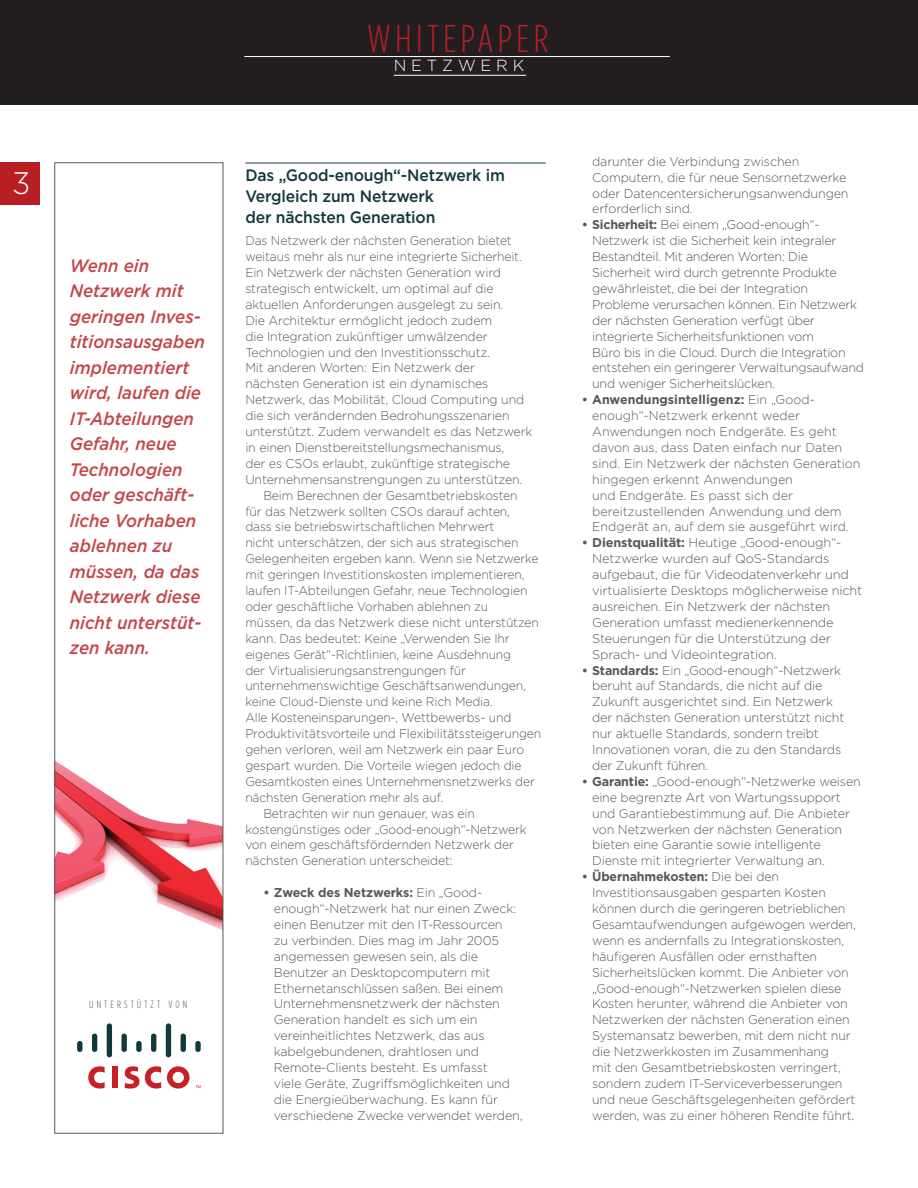
<style>
.page{position:relative;width:918px;height:1188px;background:#fff}
.page>*{position:absolute;margin:0;border:0;box-sizing:border-box;transform-origin:0 0}
.t1{font:300 38.7px "Gotham Condensed";letter-spacing:.12em;color:#b71f24}
.t2{font:300 31.2px "Gotham";color:#fff;scale:.96 1}
.t3{font:italic 500 18px/25.5px "Gotham";color:#c5454a;scale:.94 1}
.t4{font:500 16.5px/21px "Gotham";letter-spacing:-.01em;color:#11383c;scale:.95 1}
.t5{font:300 16.05px "Gotham";color:#fff}
.t6{font:300 12.75px/15.9px "Gotham";letter-spacing:-.01em;color:#57585a}
.t7{font:300 12.75px "Gotham";letter-spacing:-.01em;color:#57585a;scale:.95 1}
.t8{font:300 10.5px "Gotham Condensed";letter-spacing:.3em;color:#57585a}
.s1{font-weight:700}
</style>
<div class="page">
<div style="left:0;top:0;width:918px;height:104px;background:#231f20"></div>
<hr style="left:245px;top:163px;width:301px;height:1px;background:#11383c">
<img style="left:56px;top:761px;width:165px;height:169px">
<div style="left:54px;top:162px;width:169px;height:972px;border:1px solid #57585a"></div>
<div style="left:0;top:162px;width:40px;height:43px;background:#b71f24"></div>
<svg style="left:88px;top:1066px;width:17px;height:23px"></svg>
<div style="left:112px;top:1067px;width:5px;height:21px;background:#c92026"></div>
<svg style="left:77px;top:1041px;width:5px;height:11px"></svg>
<svg style="left:92px;top:1034px;width:5px;height:18px"></svg>
<svg style="left:107px;top:1023px;width:5px;height:34px"></svg>
<svg style="left:122px;top:1034px;width:5px;height:18px"></svg>
<svg style="left:136px;top:1041px;width:6px;height:11px"></svg>
<svg style="left:151px;top:1034px;width:5px;height:18px"></svg>
<svg style="left:166px;top:1023px;width:5px;height:34px"></svg>
<svg style="left:181px;top:1034px;width:5px;height:18px"></svg>
<svg style="left:195px;top:1041px;width:6px;height:11px"></svg>
<svg style="left:125px;top:1066px;width:36px;height:23px"></svg>
<svg style="left:167px;top:1066px;width:34px;height:23px"></svg>
<hr style="left:394px;top:75px;width:132px;height:1px;background:#fff">
<hr style="left:244px;top:56px;width:426px;height:1px;background:#fff">
<h2 class="t2" style="left:12px;top:166px;width:21px">3</h2>
<h3 class="t3" style="left:70px;top:252px;width:145px">Wenn ein<br>Netzwerk mit geringen Inves&shy;titionsausgaben implementiert wird, laufen die<br>IT-Abteilungen<br>Gefahr, neue<br>Technologien oder geschäft&shy;liche Vorhaben ablehnen zu müssen, da das<br>Netzwerk diese nicht unterstüt&shy;zen kann.</h3>
<p class="t8" style="left:89px;top:999px;width:99px">UNTERSTÜTZT VON</p>
<h1 class="t1" style="left:367px;top:18px;width:183px">WHITEPAPER</h1>
<p class="t5" style="left:394px;top:57px;width:132px">N E T Z W E R K</p>
<p class="t4" style="left:245px;top:165px;width:275px">Das „Good-enough“-Netzwerk im<br>Vergleich zum Netzwerk<br>der nächsten Generation</p>
<p class="t7" style="left:245px;top:234px;width:282px">Das Netzwerk der nächsten Generation bietet</p>
<p class="t7" style="left:245px;top:250px;width:292px">weitaus mehr als nur eine integrierte Sicherheit.</p>
<p class="t7" style="left:245px;top:266px;width:271px">Ein Netzwerk der nächsten Generation wird</p>
<p class="t6" style="left:245px;top:280px;width:250px">strategisch entwickelt, um optimal auf die</p>
<p class="t6" style="left:245px;top:296px;width:260px">aktuellen Anforderungen ausgelegt zu sein.</p>
<p class="t6" style="left:245px;top:312px;width:248px">Die Architektur ermöglicht jedoch zudem</p>
<p class="t6" style="left:245px;top:328px;width:244px">die Integration zukünftiger umwälzender</p>
<p class="t6" style="left:245px;top:344px;width:246px">Technologien und den Investitionsschutz.</p>
<p class="t6" style="left:245px;top:360px;width:231px">Mit anderen Worten: Ein Netzwerk der</p>
<p class="t6" style="left:245px;top:376px;width:245px">nächsten Generation ist ein dynamisches</p>
<p class="t6" style="left:245px;top:392px;width:280px">Netzwerk, das Mobilität, Cloud Computing und</p>
<p class="t6" style="left:245px;top:408px;width:266px">die sich verändernden Bedrohungsszenarien</p>
<p class="t6" style="left:245px;top:423px;width:289px">unterstützt. Zudem verwandelt es das Netzwerk</p>
<p class="t6" style="left:245px;top:439px;width:261px">in einen Dienstbereitstellungsmechanismus,</p>
<p class="t6" style="left:245px;top:455px;width:266px">der es CSOs erlaubt, zukünftige strategische</p>
<p class="t6" style="left:245px;top:471px;width:279px">Unternehmensanstrengungen zu unterstützen.</p>
<p class="t7" style="left:263px;top:488px;width:269px">Beim Berechnen der Gesamtbetriebskosten</p>
<p class="t7" style="left:245px;top:504px;width:280px">für das Netzwerk sollten CSOs darauf achten,</p>
<p class="t7" style="left:245px;top:520px;width:263px">dass sie betriebswirtschaftlichen Mehrwert</p>
<p class="t7" style="left:245px;top:536px;width:289px">nicht unterschätzen, der sich aus strategischen</p>
<p class="t7" style="left:245px;top:552px;width:310px">Gelegenheiten ergeben kann. Wenn sie Netzwerke</p>
<p class="t7" style="left:245px;top:568px;width:296px">mit geringen Investitionskosten implementieren,</p>
<p class="t7" style="left:245px;top:584px;width:298px">laufen IT-Abteilungen Gefahr, neue Technologien</p>
<p class="t7" style="left:245px;top:600px;width:257px">oder geschäftliche Vorhaben ablehnen zu</p>
<p class="t7" style="left:245px;top:615px;width:310px">müssen, da das Netzwerk diese nicht unterstützen</p>
<p class="t7" style="left:245px;top:631px;width:280px">kann. Das bedeutet: Keine „Verwenden Sie Ihr</p>
<p class="t7" style="left:245px;top:647px;width:281px">eigenes Gerät“-Richtlinien, keine Ausdehnung</p>
<p class="t7" style="left:245px;top:663px;width:234px">der Virtualisierungsanstrengungen für</p>
<p class="t7" style="left:245px;top:679px;width:297px">unternehmenswichtige Geschäftsanwendungen,</p>
<p class="t7" style="left:245px;top:695px;width:262px">keine Cloud-Dienste und keine Rich Media.</p>
<p class="t7" style="left:245px;top:711px;width:282px">Alle Kosteneinsparungen-, Wettbewerbs- und</p>
<p class="t7" style="left:245px;top:727px;width:313px">Produktivitätsvorteile und Flexibilitätssteigerungen</p>
<p class="t7" style="left:245px;top:743px;width:295px">gehen verloren, weil am Netzwerk ein paar Euro</p>
<p class="t7" style="left:245px;top:759px;width:292px">gespart wurden. Die Vorteile wiegen jedoch die</p>
<p class="t7" style="left:245px;top:774px;width:306px">Gesamtkosten eines Unternehmensnetzwerks der</p>
<p class="t7" style="left:245px;top:790px;width:210px">nächsten Generation mehr als auf.</p>
<p class="t7" style="left:263px;top:806px;width:224px">Betrachten wir nun genauer, was ein</p>
<p class="t7" style="left:245px;top:822px;width:298px">kostengünstiges oder „Good-enough“-Netzwerk</p>
<p class="t7" style="left:245px;top:838px;width:284px">von einem geschäftsfördernden Netzwerk der</p>
<p class="t7" style="left:245px;top:854px;width:220px">nächsten Generation unterscheidet:</p>
<p class="t6" style="left:274px;top:885px;width:250px;text-indent:-11px"><span class="s1">• Zweck des Netzwerks:</span> Ein „Good&shy;enough“-Netzwerk hat nur einen Zweck: einen Benutzer mit den IT-Ressourcen<br>zu verbinden. Dies mag im Jahr 2005 angemessen gewesen sein, als die Benutzer an Desktopcomputern mit Ethernetanschlüssen saßen. Bei einem Unternehmensnetzwerk der nächsten Generation handelt es sich um ein vereinheitlichtes Netzwerk, das aus kabelgebundenen, drahtlosen und Remote-Clients besteht. Es umfasst<br>viele Geräte, Zugriffsmöglichkeiten und die Energieüberwachung. Es kann für verschiedene Zwecke verwendet werden,</p>
<p class="t6" style="left:592px;top:153px;width:258px">darunter die Verbindung zwischen Computern, die für neue Sensornetzwerke oder Datencentersicherungsanwendungen erforderlich sind.</p>
<p class="t6" style="left:592px;top:217px;width:273px;text-indent:-10px"><span class="s1">• Sicherheit:</span> Bei einem „Good-enough“- Netzwerk ist die Sicherheit kein integraler Bestandteil. Mit anderen Worten: Die Sicherheit wird durch getrennte Produkte gewährleistet, die bei der Integration Probleme verursachen können. Ein Netzwerk der nächsten Generation verfügt über integrierte Sicherheitsfunktionen vom<br>Büro bis in die Cloud. Durch die Integration entstehen ein geringerer Verwaltungsaufwand und weniger Sicherheitslücken.</p>
<p class="t6" style="left:592px;top:392px;width:270px;text-indent:-10px"><span class="s1">• Anwendungsintelligenz:</span> Ein „Good&shy;enough“-Netzwerk erkennt weder Anwendungen noch Endgeräte. Es geht davon aus, dass Daten einfach nur Daten sind. Ein Netzwerk der nächsten Generation hingegen erkennt Anwendungen<br>und Endgeräte. Es passt sich der bereitzustellenden Anwendung und dem Endgerät an, auf dem sie ausgeführt wird.</p>
<p class="t6" style="left:592px;top:535px;width:272px;text-indent:-10px"><span class="s1">• Dienstqualität:</span> Heutige „Good-enough“- Netzwerke wurden auf QoS-Standards aufgebaut, die für Videodatenverkehr und virtualisierte Desktops möglicherweise nicht ausreichen. Ein Netzwerk der nächsten Generation umfasst medienerkennende Steuerungen für die Unterstützung der Sprach- und Videointegration.</p>
<p class="t6" style="left:592px;top:662px;width:254px;text-indent:-10px"><span class="s1">• Standards:</span> Ein „Good-enough“-Netzwerk beruht auf Standards, die nicht auf die Zukunft ausgerichtet sind. Ein Netzwerk der nächsten Generation unterstützt nicht nur aktuelle Standards, sondern treibt Innovationen voran, die zu den Standards der Zukunft führen.</p>
<p class="t6" style="left:592px;top:773px;width:270px;text-indent:-10px"><span class="s1">• Garantie:</span> „Good-enough“-Netzwerke weisen eine begrenzte Art von Wartungssupport und Garantiebestimmung auf. Die Anbieter von Netzwerken der nächsten Generation bieten eine Garantie sowie intelligente Dienste mit integrierter Verwaltung an.</p>
<p class="t6" style="left:592px;top:869px;width:265px;text-indent:-10px"><span class="s1">• Übernahmekosten:</span> Die bei den Investitionsausgaben gesparten Kosten können durch die geringeren betrieblichen Gesamtaufwendungen aufgewogen werden, wenn es andernfalls zu Integrationskosten, häufigeren Ausfällen oder ernsthaften Sicherheitslücken kommt. Die Anbieter von „Good-enough“-Netzwerken spielen diese Kosten herunter, während die Anbieter von Netzwerken der nächsten Generation einen Systemansatz bewerben, mit dem nicht nur die Netzwerkkosten im Zusammenhang<br>mit den Gesamtbetriebskosten verringert, sondern zudem IT-Serviceverbesserungen und neue Geschäftsgelegenheiten gefördert werden, was zu einer höheren Rendite führt.</p>
</div>
